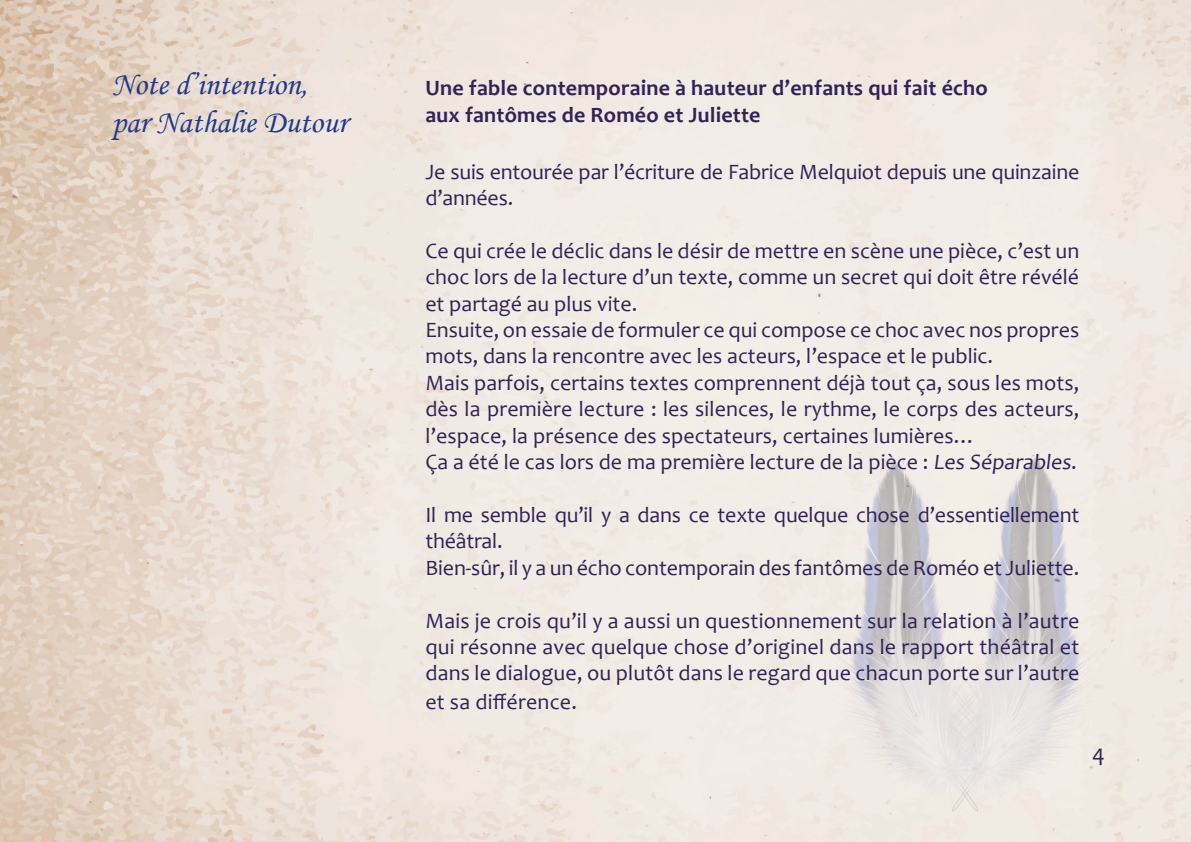
<style>
.page{position:relative;width:1191px;height:842px;background:#fff}
.page>*{position:absolute;margin:0;border:0;box-sizing:border-box;transform-origin:0 0}
.t1{font:32px/38.4px "Monotype Corsiva";color:#233a89}
.t2{font:24px "Candara";color:#312357}
.t3{font:22px/26.4px "Candara";color:#312357}
.t4{font:700 22px/26.4px "Candara";letter-spacing:.01em;color:#312357}
</style>
<div class="page">
<img style="left:0;top:0;width:1191px;height:842px">
<img style="left:924px;top:455px;width:195px;height:360px">
<img style="left:812px;top:459px;width:193px;height:356px">
<h1 class="t1" style="left:112px;top:65px;width:237px">Note d’intention, par Nathalie Dutour</h1>
<p class="t4" style="left:425px;top:75px;width:564px">Une fable contemporaine à hauteur d’enfants qui fait écho aux fantômes de Roméo et Juliette</p>
<p class="t3" style="left:425px;top:158px;width:655px">Je suis entourée par l’écriture de Fabrice Melquiot depuis une quinzaine d’années.</p>
<p class="t3" style="left:425px;top:237px;width:655px">Ce qui crée le déclic dans le désir de mettre en scène une pièce, c’est un choc lors de la lecture d’un texte, comme un secret qui doit être révélé et partagé au plus vite.<br>Ensuite, on essaie de formuler ce qui compose ce choc avec nos propres mots, dans la rencontre avec les acteurs, l’espace et le public.<br>Mais parfois, certains textes comprennent déjà tout ça, sous les mots, dès la première lecture : les silences, le rythme, le corps des acteurs, l’espace, la présence des spectateurs, certaines lumières…<br>Ça a été le cas lors de ma première lecture de la pièce : Les Séparables.</p>
<p class="t3" style="left:425px;top:501px;width:655px">Il me semble qu’il y a dans ce texte quelque chose d’essentiellement théâtral.<br>Bien-sûr, il y a un écho contemporain des fantômes de Roméo et Juliette.</p>
<p class="t3" style="left:425px;top:607px;width:655px;text-align:justify">Mais je crois qu’il y a aussi un questionnement sur la relation à l’autre qui résonne avec quelque chose d’originel dans le rapport théâtral et dans le dialogue, ou plutôt dans le regard que chacun porte sur l’autre</p>
<p class="t3" style="left:425px;top:689px;width:153px">et sa différence.</p>
<p class="t2" style="left:1092px;top:741px;width:14px">4</p>
</div>
